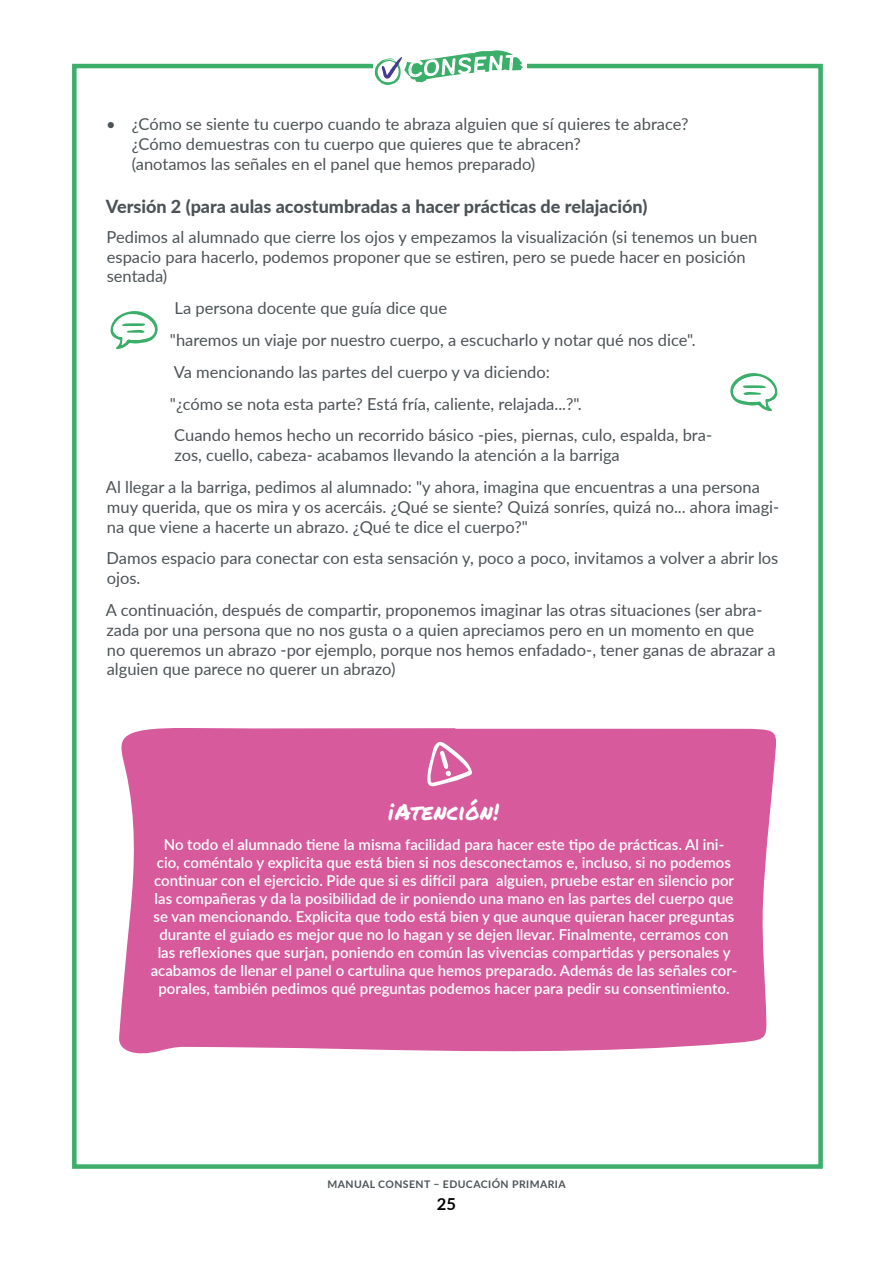
<style>
.page{position:relative;width:893px;height:1263px;background:#fff}
.page>*{position:absolute;margin:0;border:0;box-sizing:border-box;transform-origin:0 0}
.t1{font:22.5px "Permanent Marker Pro";letter-spacing:.02em;color:#fff}
.t2{font:800 18px "Lato";color:#4c5356}
.t3{font:16.5px/19.8px "Lato";color:#4c5356}
.t4{font:700 16.5px "Lato";color:#000}
.t5{font:600 15px/18px "Lato";color:#fff;text-align:center}
.t6{font:700 10.5px "Lato";letter-spacing:.04em;color:#4c5356}
</style>
<div class="page">
<div style="left:72px;top:64px;width:751px;height:1105px;border:4px solid #3bae6a"></div>
<div style="left:373px;top:47px;width:154px;height:42px;background:#fff"></div>
<svg style="left:375px;top:50px;width:148px;height:35px"></svg>
<svg style="left:110px;top:311px;width:48px;height:38px"></svg>
<svg style="left:730px;top:373px;width:48px;height:38px"></svg>
<div style="left:119px;top:728px;width:657px;height:326px;background:#d75a9c"></div>
<svg style="left:427px;top:741px;width:45px;height:46px"></svg>
<p class="t3" style="left:132px;top:114px;width:558px;text-indent:-26px">• ¿Cómo se siente tu cuerpo cuando te abraza alguien que sí quieres te abrace? ¿Cómo demuestras con tu cuerpo que quieres que te abracen?<br>(anotamos las señales en el panel que hemos preparado)</p>
<p class="t2" style="left:106px;top:193px;width:543px">Versión 2 (para aulas acostumbradas a hacer prácticas de relajación)</p>
<p class="t3" style="left:107px;top:226px;width:652px">Pedimos al alumnado que cierre los ojos y empezamos la visualización (si tenemos un buen espacio para hacerlo, podemos proponer que se estiren, pero se puede hacer en posición sentada)</p>
<p class="t3" style="left:170px;top:292px;width:544px;line-height:31.8px">La persona docente que guía dice que<br>"haremos un viaje por nuestro cuerpo, a escucharlo y notar qué nos dice".<br>Va mencionando las partes del cuerpo y va diciendo:<br>"¿cómo se nota esta parte? Está fría, caliente, relajada...?".<br>Cuando hemos hecho un recorrido básico -pies, piernas, culo, espalda, bra-</p>
<p class="t3" style="left:106px;top:438px;width:656px;line-height:31.8px;text-indent:69px">zos, cuello, cabeza- acabamos llevando la atención a la barriga<br>Al llegar a la barriga, pedimos al alumnado: "y ahora, imagina que encuentras a una persona</p>
<p class="t3" style="left:107px;top:496px;width:674px">muy querida, que os mira y os acercáis. ¿Qué se siente? Quizá sonríes, quizá no... ahora imagi&shy;na que viene a hacerte un abrazo. ¿Qué te dice el cuerpo?"</p>
<p class="t3" style="left:107px;top:548px;width:673px">Damos espacio para conectar con esta sensación y, poco a poco, invitamos a volver a abrir los ojos.</p>
<p class="t3" style="left:106px;top:599px;width:671px">A continuación, después de compartir, proponemos imaginar las otras situaciones (ser abra&shy;zada por una persona que no nos gusta o a quien apreciamos pero en un momento en que no queremos un abrazo -por ejemplo, porque nos hemos enfadado-, tener ganas de abrazar a alguien que parece no querer un abrazo)</p>
<h1 class="t1" style="left:389px;top:795px;width:112px">¡Atención!</h1>
<p class="t5" style="left:151px;top:835px;width:588px">No todo el alumnado tiene la misma facilidad para hacer este tipo de prácticas. Al ini&shy;cio, coméntalo y explicita que está bien si nos desconectamos e, incluso, si no podemos continuar con el ejercicio. Pide que si es difícil para alguien, pruebe estar en silencio por las compañeras y da la posibilidad de ir poniendo una mano en las partes del cuerpo que se van mencionando. Explicita que todo está bien y que aunque quieran hacer preguntas durante el guiado es mejor que no lo hagan y se dejen llevar. Finalmente, cerramos con las reflexiones que surjan, poniendo en común las vivencias compartidas y personales y acabamos de llenar el panel o cartulina que hemos preparado. Además de las señales cor&shy;porales, también pedimos qué preguntas podemos hacer para pedir su consentimiento.</p>
<p class="t6" style="left:327px;top:1176px;width:240px">MANUAL CONSENT – EDUCACIÓN PRIMARIA</p>
<p class="t4" style="left:437px;top:1192px;width:21px">25</p>
</div>
